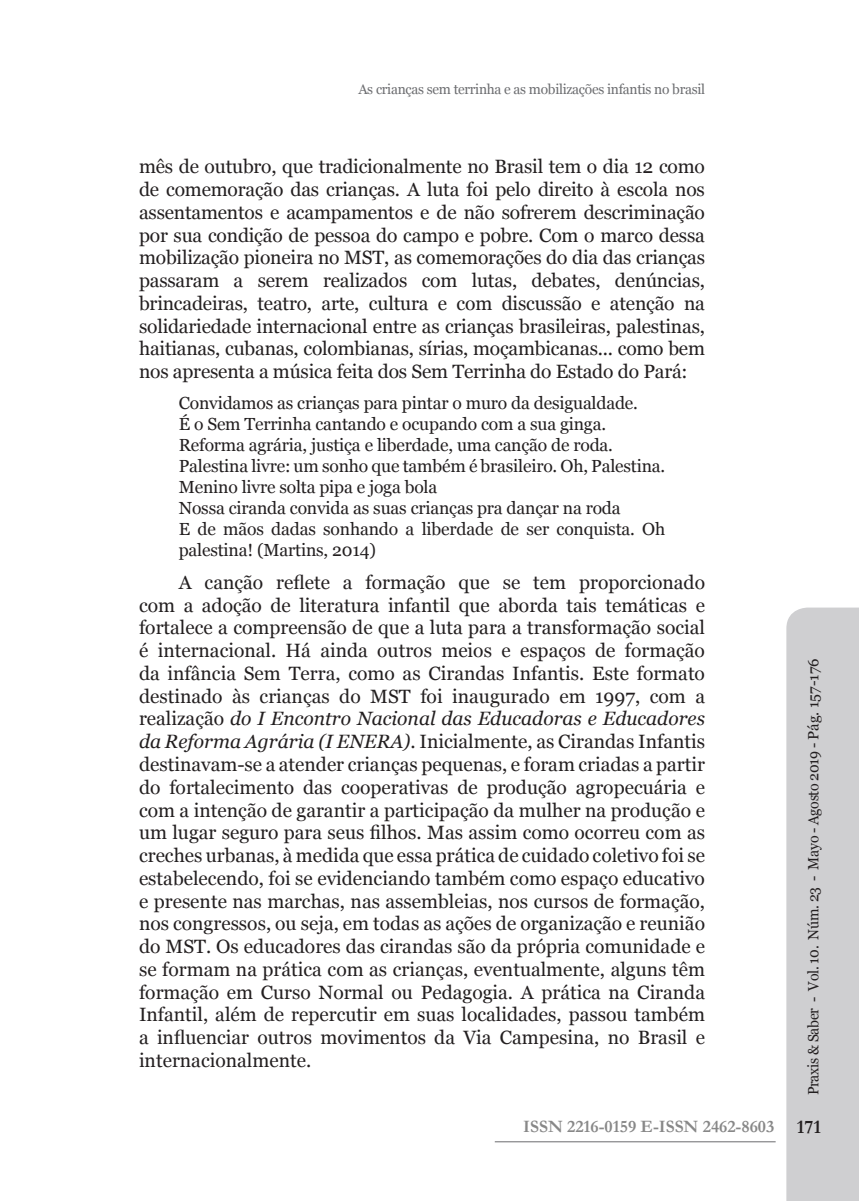
<style>
.page{position:relative;width:859px;height:1201px;background:#fff}
.page>*{position:absolute;margin:0;border:0;box-sizing:border-box;transform-origin:0 0}
.t1{font:19.25px/22.8px "Georgia";letter-spacing:-.005em;color:#231f20;text-align:justify}
.t2{font:600 19.25px "Garamond";color:#231f20}
.t3{font:17.5px/21px "Georgia";letter-spacing:-.01em;color:#231f20}
.t4{font:600 17.5px "Garamond";color:#888}
.t5{font:14.88px "Georgia";letter-spacing:-.02em;color:#231f20;scale:.95 1}
.t6{font:14px "Georgia";letter-spacing:-.02em;color:#6c6d70}
.s1{font-style:italic}
</style>
<div class="page">
<div style="left:786px;top:607px;width:72px;height:593px;background:#cfcfd1"></div>
<hr style="left:494px;top:1141px;width:281px;height:1px;background:#6c6c6e">
<p class="t6" style="left:358px;top:81px;width:348px">As crianças sem terrinha e as mobilizações infantis no brasil</p>
<p class="t1" style="left:139px;top:156px;width:567px">mês de outubro, que tradicionalmente no Brasil tem o dia 12 como de comemoração das crianças. A luta foi pelo direito à escola nos assentamentos e acampamentos e de não sofrerem descriminação por sua condição de pessoa do campo e pobre. Com o marco dessa mobilização pioneira no MST, as comemorações do dia das crianças passaram a serem realizados com lutas, debates, denúncias, brincadeiras, teatro, arte, cultura e com discussão e atenção na solidariedade internacional entre as crianças brasileiras, palestinas, haitianas, cubanas, colombianas, sírias, moçambicanas... como bem nos apresenta a música feita dos Sem Terrinha do Estado do Pará:</p>
<p class="t3" style="left:179px;top:393px;width:488px">Convidamos as crianças para pintar o muro da desigualdade.<br>É o Sem Terrinha cantando e ocupando com a sua ginga.<br>Reforma agrária, justiça e liberdade, uma canção de roda.<br>Palestina livre: um sonho que também é brasileiro. Oh, Palestina.<br>Menino livre solta pipa e joga bola<br>Nossa ciranda convida as suas crianças pra dançar na roda<br>E de mãos dadas sonhando a liberdade de ser conquista. Oh palestina! (Martins, 2014)</p>
<p class="t1" style="left:139px;top:571px;width:567px;text-indent:40px">A canção reflete a formação que se tem proporcionado com a adoção de literatura infantil que aborda tais temáticas e fortalece a compreensão de que a luta para a transformação social é internacional. Há ainda outros meios e espaços de formação da infância Sem Terra, como as Cirandas Infantis. Este formato destinado às crianças do MST foi inaugurado em 1997, com a realização <span class="s1">do I Encontro Nacional das Educadoras e Educadores da Reforma Agrária (I ENERA)</span>. Inicialmente, as Cirandas Infantis destinavam-se a atender crianças pequenas, e foram criadas a partir do fortalecimento das cooperativas de produção agropecuária e com a intenção de garantir a participação da mulher na produção e um lugar seguro para seus filhos. Mas assim como ocorreu com as creches urbanas, à medida que essa prática de cuidado coletivo foi se estabelecendo, foi se evidenciando também como espaço educativo e presente nas marchas, nas assembleias, nos cursos de formação, nos congressos, ou seja, em todas as ações de organização e reunião do MST. Os educadores das cirandas são da própria comunidade e se formam na prática com as crianças, eventualmente, alguns têm formação em Curso Normal ou Pedagogia. A prática na Ciranda Infantil, além de repercutir em suas localidades, passou também a influenciar outros movimentos da Via Campesina, no Brasil e internacionalmente.</p>
<p class="t4" style="left:523px;top:1114px;width:252px">ISSN 2216-0159 E-ISSN 2462-8603</p>
<p class="t5" style="left:804px;top:1095px;width:461px;rotate:-90deg">Praxis &amp; Saber - Vol. 10. Núm. 23 - Mayo - Agosto 2019 - Pág. 157-176</p>
<p class="t2" style="left:796px;top:1114px;width:26px">171</p>
</div>
